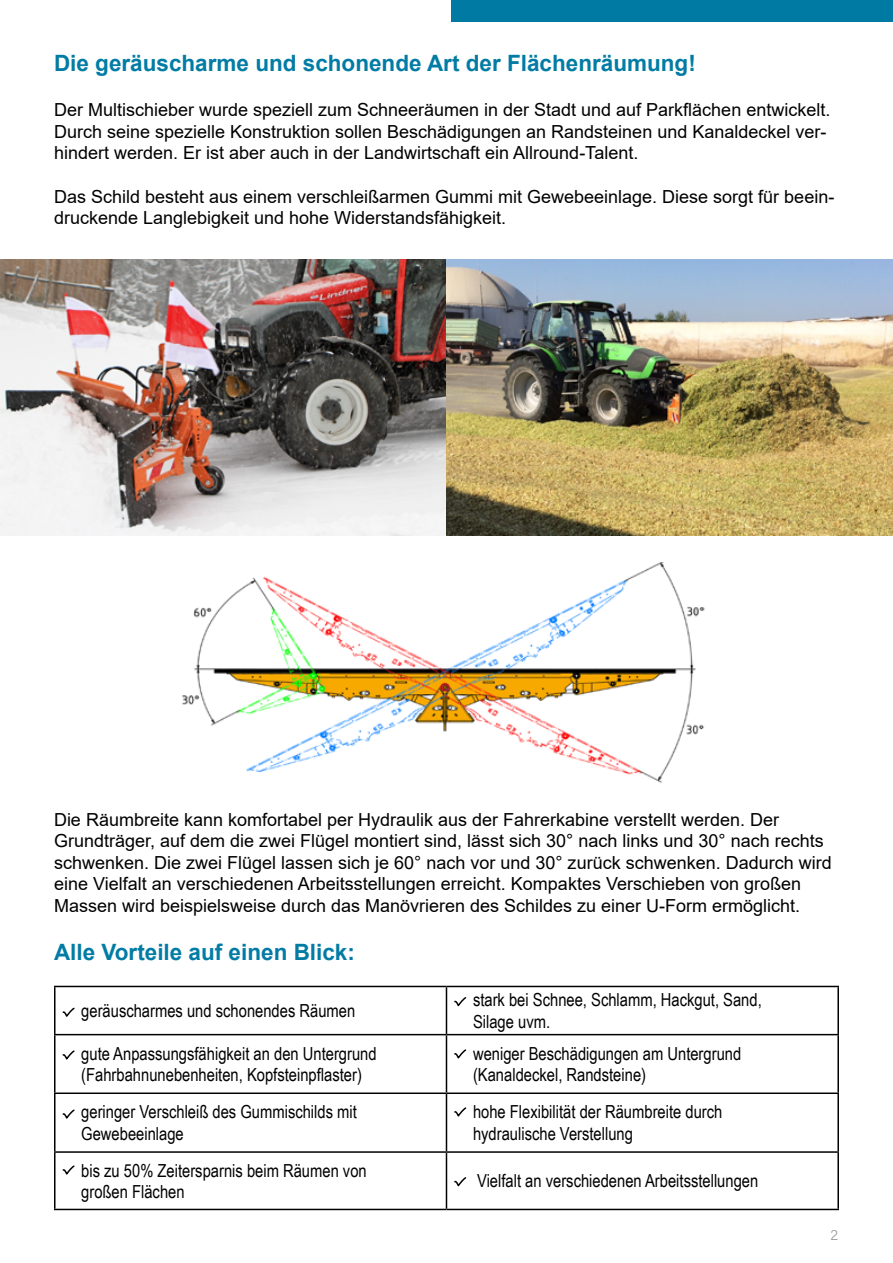
<style>
.page{position:relative;width:893px;height:1263px;background:#fff}
.page>*{position:absolute;margin:0;border:0;box-sizing:border-box;transform-origin:0 0}
.t1{font:700 22.5px "Arial";color:#027ca4}
.t2{font:18px/21.6px "Arial";color:#000}
.t3{font:18px/21.6px "Arial Narrow";color:#000}
.t4{font:15px "Acumin Variable Concept";color:#9d9d9c}
</style>
<div class="page">
<div style="left:451px;top:0;width:442px;height:21px;background:#007aa3"></div>
<hr style="left:54px;top:986px;width:392px;height:1px;background:#000">
<hr style="left:54px;top:987px;width:2px;height:47px;background:#000">
<hr style="left:446px;top:986px;width:393px;height:1px;background:#000">
<hr style="left:446px;top:987px;width:1px;height:47px;background:#000">
<hr style="left:837px;top:987px;width:2px;height:47px;background:#000">
<hr style="left:54px;top:1034px;width:392px;height:1px;background:#000">
<hr style="left:54px;top:1035px;width:2px;height:57px;background:#000">
<hr style="left:446px;top:1034px;width:393px;height:1px;background:#000">
<hr style="left:446px;top:1035px;width:1px;height:57px;background:#000">
<hr style="left:837px;top:1035px;width:2px;height:57px;background:#000">
<hr style="left:54px;top:1092px;width:392px;height:2px;background:#000">
<hr style="left:54px;top:1094px;width:2px;height:57px;background:#000">
<hr style="left:446px;top:1092px;width:393px;height:2px;background:#000">
<hr style="left:446px;top:1094px;width:1px;height:57px;background:#000">
<hr style="left:837px;top:1094px;width:2px;height:57px;background:#000">
<hr style="left:54px;top:1151px;width:392px;height:2px;background:#000">
<hr style="left:54px;top:1153px;width:2px;height:56px;background:#000">
<hr style="left:446px;top:1151px;width:393px;height:2px;background:#000">
<hr style="left:446px;top:1153px;width:1px;height:56px;background:#000">
<hr style="left:837px;top:1153px;width:2px;height:56px;background:#000">
<hr style="left:54px;top:1209px;width:392px;height:1px;background:#000">
<hr style="left:446px;top:1209px;width:393px;height:1px;background:#000">
<svg style="left:62px;top:1109px;width:13px;height:10px"></svg>
<svg style="left:62px;top:1050px;width:13px;height:10px"></svg>
<svg style="left:62px;top:1007px;width:13px;height:10px"></svg>
<svg style="left:454px;top:1107px;width:13px;height:10px"></svg>
<svg style="left:454px;top:1049px;width:13px;height:10px"></svg>
<svg style="left:454px;top:997px;width:13px;height:10px"></svg>
<svg style="left:62px;top:1165px;width:13px;height:10px"></svg>
<svg style="left:454px;top:1177px;width:13px;height:10px"></svg>
<img style="left:0;top:259px;width:893px;height:276px">
<img style="left:182px;top:563px;width:523px;height:220px">
<p class="t1" style="left:54px;top:47px;width:643px">Die geräuscharme und schonende Art der Flächenräumung!</p>
<p class="t2" style="left:54px;top:99px;width:778px">Der Multischieber wurde speziell zum Schneeräumen in der Stadt und auf Parkflächen entwickelt.<br>Durch seine spezielle Konstruktion sollen Beschädigungen an Randsteinen und Kanaldeckel ver&shy;hindert werden. Er ist aber auch in der Landwirtschaft ein Allround-Talent.</p>
<p class="t2" style="left:54px;top:185px;width:782px">Das Schild besteht aus einem verschleißarmen Gummi mit Gewebeeinlage. Diese sorgt für beein&shy;druckende Langlebigkeit und hohe Widerstandsfähigkeit.</p>
<p class="t2" style="left:54px;top:808px;width:779px">Die Räumbreite kann komfortabel per Hydraulik aus der Fahrerkabine verstellt werden. Der Grundträger, auf dem die zwei Flügel montiert sind, lässt sich 30° nach links und 30° nach rechts schwenken. Die zwei Flügel lassen sich je 60° nach vor und 30° zurück schwenken. Dadurch wird eine Vielfalt an verschiedenen Arbeitsstellungen erreicht. Kompaktes Verschieben von großen Massen wird beispielsweise durch das Manövrieren des Schildes zu einer U-Form ermöglicht.</p>
<p class="t1" style="left:54px;top:936px;width:302px">Alle Vorteile auf einen Blick:</p>
<p class="t3" style="left:81px;top:999px;width:276px">geräuscharmes und schonendes Räumen</p>
<p class="t3" style="left:473px;top:988px;width:290px">stark bei Schnee, Schlamm, Hackgut, Sand,<br>Silage uvm.</p>
<p class="t3" style="left:81px;top:1042px;width:297px">gute Anpassungsfähigkeit an den Untergrund (Fahrbahnunebenheiten, Kopfsteinpflaster)</p>
<p class="t3" style="left:473px;top:1042px;width:270px">weniger Beschädigungen am Untergrund (Kanaldeckel, Randsteine)</p>
<p class="t3" style="left:81px;top:1100px;width:277px">geringer Verschleiß des Gummischilds mit<br>Gewebeeinlage</p>
<p class="t3" style="left:473px;top:1100px;width:251px">hohe Flexibilität der Räumbreite durch hydraulische Verstellung</p>
<p class="t3" style="left:81px;top:1159px;width:287px">bis zu 50% Zeitersparnis beim Räumen von großen Flächen</p>
<p class="t3" style="left:477px;top:1169px;width:283px">Vielfalt an verschiedenen Arbeitsstellungen</p>
<p class="t4" style="left:831px;top:1224px;width:9px">2</p>
</div>
